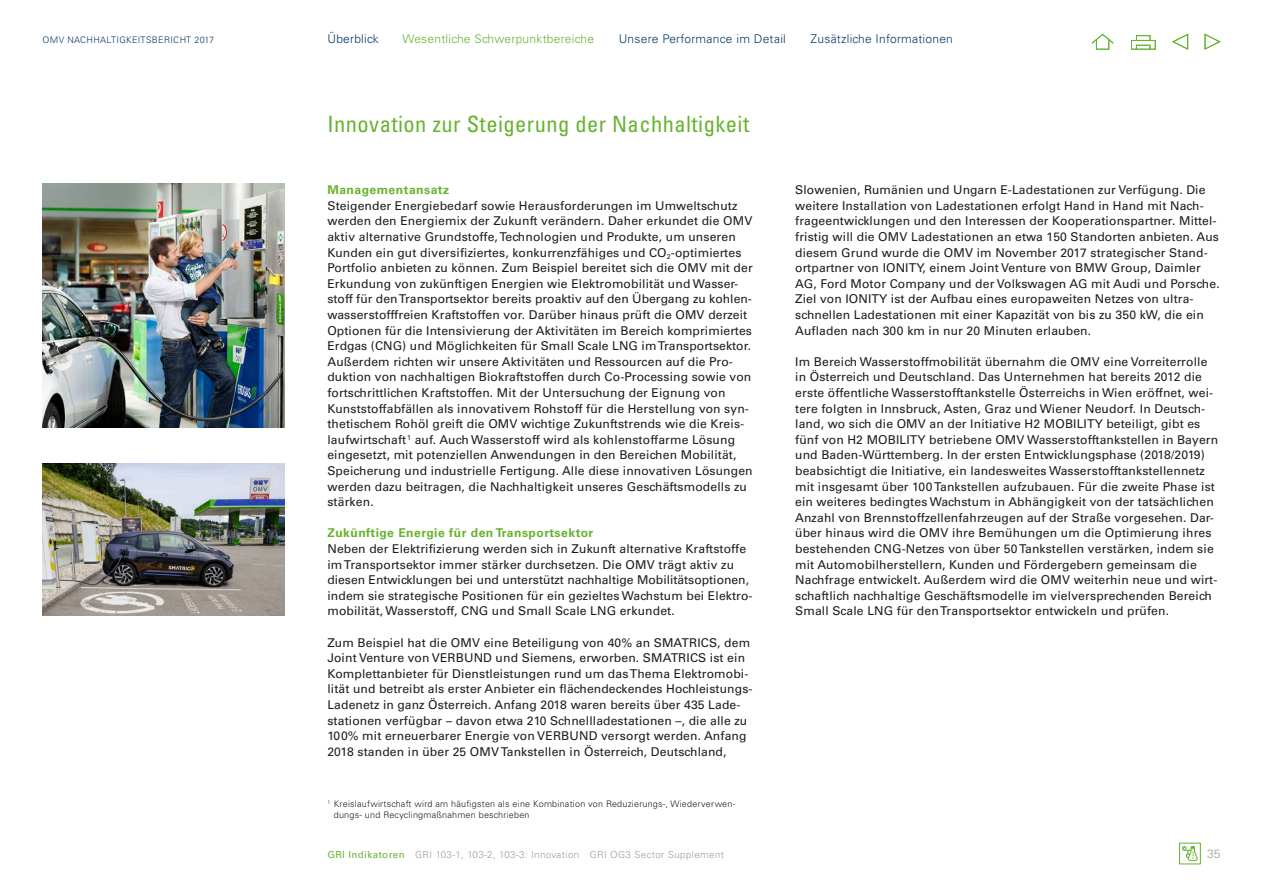
<style>
.page{position:relative;width:1263px;height:893px;background:#fff}
.page>*{position:absolute;margin:0;border:0;box-sizing:border-box;transform-origin:0 0}
.t1{font:condensed 22.5px "Univers LT Std";letter-spacing:.02em;color:#66b32e}
.t2{font:12.15px/15.6px "Univers LT Std";letter-spacing:.01em;color:#1d1d1b}
.t3{font:700 12.15px "Univers LT Std";letter-spacing:.04em;color:#66b32e}
.t4{font:300 12px "Univers LT Std";letter-spacing:.02em;color:#00396a}
.t5{font:300 12px "Univers LT Std";letter-spacing:.02em;color:#66b32e}
.t6{font:300 12px "Univers LT Std";color:#9d9d9d}
.t7{font:300 9.75px "Univers LT Std";letter-spacing:.04em;color:#9d9d9d}
.t8{font:300 9px/11.2px "Univers LT Std";letter-spacing:.025em;color:#1d1d1b}
.t9{font:300 9px "Univers LT Std";letter-spacing:.04em;color:#00396a}
.s1{font-weight:400;color:#66b32e}
</style>
<div class="page">
<svg style="left:1091px;top:33px;width:23px;height:11px"></svg>
<div style="left:1131px;top:40px;width:24px;height:10px;border:1px solid #66b32e"></div>
<div style="left:1136px;top:45px;width:14px;height:5px;border:1px solid #66b32e"></div>
<div style="left:1136px;top:35px;width:14px;height:6px;border:1px solid #66b32e"></div>
<div style="left:1096px;top:39px;width:13px;height:11px;border:1px solid #66b32e"></div>
<svg style="left:1204px;top:33px;width:16px;height:17px"></svg>
<svg style="left:1172px;top:33px;width:16px;height:17px"></svg>
<img style="left:43px;top:184px;width:242px;height:244px">
<img style="left:43px;top:463px;width:242px;height:152px">
<svg style="left:1182px;top:846px;width:16px;height:15px"></svg>
<p class="t9" style="left:43px;top:34px;width:173px">OMV NACHHALTIGKEITSBERICHT 2017</p>
<p class="t4" style="left:327px;top:31px;width:53px">Überblick</p>
<p class="t5" style="left:403px;top:31px;width:193px">Wesentliche Schwerpunktbereiche</p>
<p class="t4" style="left:619px;top:31px;width:169px">Unsere Performance im Detail</p>
<p class="t4" style="left:811px;top:31px;width:144px">Zusätzliche Informationen</p>
<h1 class="t1" style="left:327px;top:110px;width:423px">Innovation zur Steigerung der Nachhaltigkeit</h1>
<p class="t3" style="left:327px;top:183px;width:123px">Managementansatz</p>
<p class="t2" style="left:327px;top:198px;width:427px">Steigender Energiebedarf sowie Herausforderungen im Umweltschutz werden den Energiemix der Zukunft verändern. Daher erkundet die OMV aktiv alternative Grundstoffe, Technologien und Produkte, um unseren Kunden ein gut diversifiziertes, konkurrenzfähiges und CO<sub>2</sub>-optimiertes Portfolio anbieten zu können. Zum Beispiel bereitet sich die OMV mit der Erkundung von zukünftigen Energien wie Elektromobilität und Wasser&shy;stoff für den Transportsektor bereits proaktiv auf den Übergang zu kohlen&shy;wasserstofffreien Kraftstoffen vor. Darüber hinaus prüft die OMV derzeit Optionen für die Intensivierung der Aktivitäten im Bereich komprimiertes Erdgas (CNG) und Möglichkeiten für Small Scale LNG im Transportsektor.<br>Außerdem richten wir unsere Aktivitäten und Ressourcen auf die Pro&shy;duktion von nachhaltigen Biokraftstoffen durch Co-Processing sowie von fortschrittlichen Kraftstoffen. Mit der Untersuchung der Eignung von Kunststoffabfällen als innovativem Rohstoff für die Herstellung von syn&shy;thetischem Rohöl greift die OMV wichtige Zukunftstrends wie die Kreis&shy;laufwirtschaft <sup>1</sup> auf. Auch Wasserstoff wird als kohlenstoffarme Lösung eingesetzt, mit potenziellen Anwendungen in den Bereichen Mobilität, Speicherung und industrielle Fertigung. Alle diese innovativen Lösungen werden dazu beitragen, die Nachhaltigkeit unseres Geschäftsmodells zu stärken.</p>
<p class="t3" style="left:327px;top:526px;width:267px">Zukünftige Energie für den Transportsektor</p>
<p class="t2" style="left:327px;top:541px;width:427px">Neben der Elektrifizierung werden sich in Zukunft alternative Kraftstoffe im Transportsektor immer stärker durchsetzen. Die OMV trägt aktiv zu diesen Entwicklungen bei und unterstützt nachhaltige Mobilitätsoptionen, indem sie strategische Positionen für ein gezieltes Wachstum bei Elektro&shy;mobilität, Wasserstoff, CNG und Small Scale LNG erkundet.</p>
<p class="t2" style="left:327px;top:635px;width:427px">Zum Beispiel hat die OMV eine Beteiligung von 40% an SMATRICS, dem Joint Venture von VERBUND und Siemens, erworben. SMATRICS ist ein Komplettanbieter für Dienstleistungen rund um das Thema Elektromobi&shy;lität und betreibt als erster Anbieter ein flächendeckendes Hochleistungs-Ladenetz in ganz Österreich. Anfang 2018 waren bereits über 435 Lade&shy;stationen verfügbar – davon etwa 210 Schnellladestationen –, die alle zu 100% mit erneuerbarer Energie von VERBUND versorgt werden. Anfang 2018 standen in über 25 OMV Tankstellen in Österreich, Deutschland,</p>
<p class="t8" style="left:334px;top:798px;width:403px;text-indent:-6px"><sup>1</sup> Kreislaufwirtschaft wird am häufigsten als eine Kombination von Reduzierungs-, Wiederverwen&shy;dungs- und Recyclingmaßnahmen beschrieben</p>
<p class="t7" style="left:327px;top:848px;width:398px"><span class="s1">GRI Indikatoren</span> GRI 103-1, 103-2, 103-3: Innovation GRI OG3 Sector Supplement</p>
<p class="t2" style="left:795px;top:182px;width:426px">Slowenien, Rumänien und Ungarn E-Ladestationen zur Verfügung. Die weitere Installation von Ladestationen erfolgt Hand in Hand mit Nach&shy;frageentwicklungen und den Interessen der Kooperationspartner. Mittel&shy;fristig will die OMV Ladestationen an etwa 150 Standorten anbieten. Aus diesem Grund wurde die OMV im November 2017 strategischer Stand&shy;ortpartner von IONITY, einem Joint Venture von BMW Group, Daimler AG, Ford Motor Company und der Volkswagen AG mit Audi und Porsche.<br>Ziel von IONITY ist der Aufbau eines europaweiten Netzes von ultra&shy;schnellen Ladestationen mit einer Kapazität von bis zu 350 kW, die ein Aufladen nach 300 km in nur 20 Minuten erlauben.</p>
<p class="t2" style="left:795px;top:354px;width:424px">Im Bereich Wasserstoffmobilität übernahm die OMV eine Vorreiterrolle in Österreich und Deutschland. Das Unternehmen hat bereits 2012 die erste öffentliche Wasserstofftankstelle Österreichs in Wien eröffnet, wei&shy;tere folgten in Innsbruck, Asten, Graz und Wiener Neudorf. In Deutsch&shy;land, wo sich die OMV an der Initiative H2 MOBILITY beteiligt, gibt es fünf von H2 MOBILITY betriebene OMV Wasserstofftankstellen in Bayern und Baden-Württemberg. In der ersten Entwicklungsphase (2018/2019) beabsichtigt die Initiative, ein landesweites Wasserstofftankstellennetz mit insgesamt über 100 Tankstellen aufzubauen. Für die zweite Phase ist ein weiteres bedingtes Wachstum in Abhängigkeit von der tatsächlichen Anzahl von Brennstoffzellenfahrzeugen auf der Straße vorgesehen. Dar&shy;über hinaus wird die OMV ihre Bemühungen um die Optimierung ihres bestehenden CNG-Netzes von über 50 Tankstellen verstärken, indem sie mit Automobilherstellern, Kunden und Fördergebern gemeinsam die Nachfrage entwickelt. Außerdem wird die OMV weiterhin neue und wirt&shy;schaftlich nachhaltige Geschäftsmodelle im vielversprechenden Bereich Small Scale LNG für den Transportsektor entwickeln und prüfen.</p>
<p class="t6" style="left:1207px;top:846px;width:15px">35</p>
</div>
